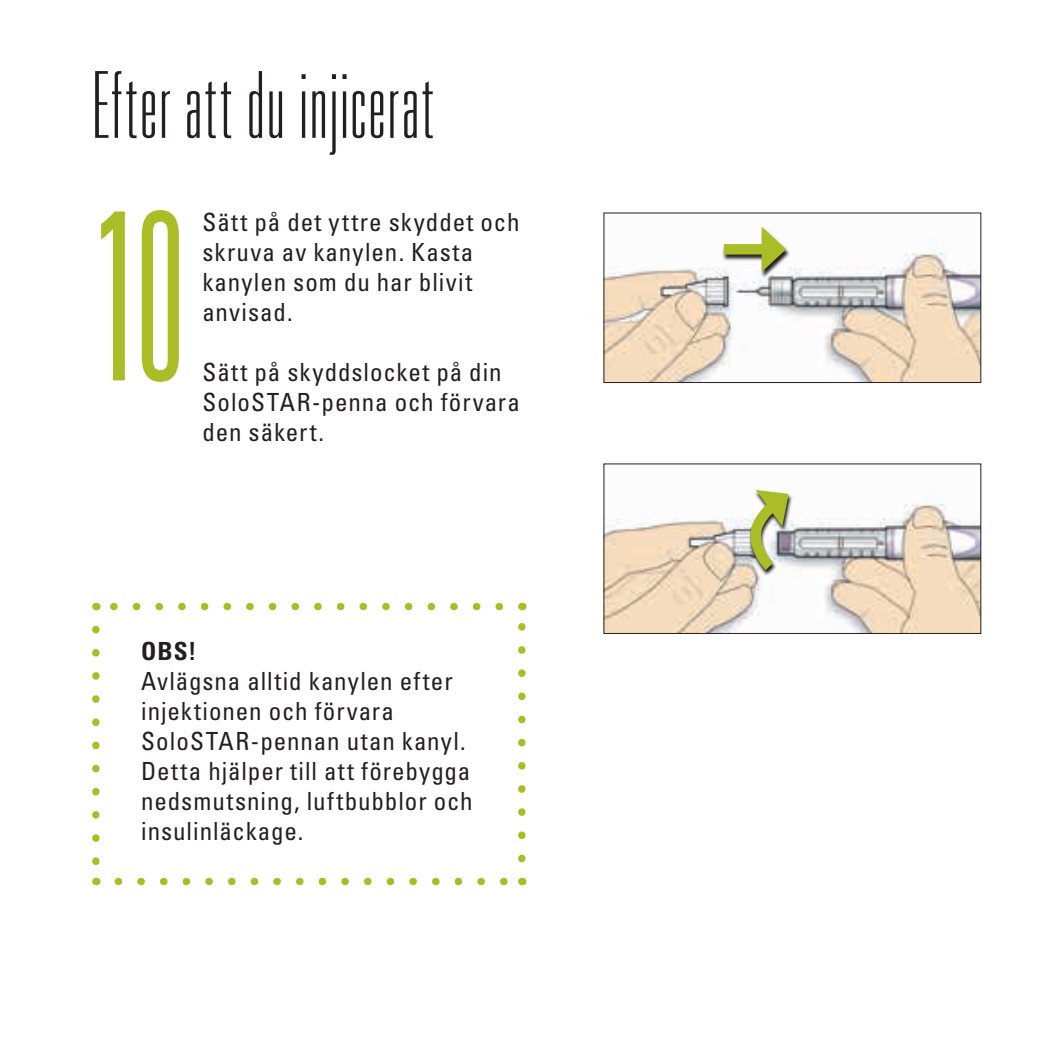
<style>
.page{position:relative;width:1063px;height:1063px;background:#fff}
.page>*{position:absolute;margin:0;border:0;box-sizing:border-box;transform-origin:0 0}
.t1{font:300 ultra-condensed 234px "Univers LT Std";color:#aabd26;scale:.77 1}
.t2{font:100 ultra-condensed 92.5px "Univers LT Std";letter-spacing:.025em;color:#231f20}
.t3{font:condensed 25px/30px "Univers LT Std";letter-spacing:.04em;color:#231f20}
.t4{font:700 condensed 25px "Univers LT Std";color:#231f20}
</style>
<div class="page">
<svg style="left:92px;top:629px;width:8px;height:236px"></svg>
<svg style="left:118px;top:878px;width:390px;height:7px"></svg>
<svg style="left:518px;top:623px;width:8px;height:236px"></svg>
<svg style="left:110px;top:603px;width:389px;height:7px"></svg>
<img style="left:606px;top:226px;width:373px;height:155px">
<div style="left:604px;top:213px;width:377px;height:170px;border:1px solid #231f20"></div>
<svg style="left:722px;top:228px;width:68px;height:51px"></svg>
<div style="left:724px;top:244px;width:47px;height:11px;background:#aabd26"></div>
<svg style="left:762px;top:227px;width:24px;height:45px"></svg>
<img style="left:606px;top:489px;width:373px;height:143px">
<div style="left:604px;top:464px;width:377px;height:170px;border:1px solid #231f20"></div>
<svg style="left:789px;top:490px;width:4px;height:86px"></svg>
<svg style="left:736px;top:490px;width:53px;height:87px"></svg>
<h2 class="t2" style="left:92px;top:58px;width:343px">Efter att du injicerat</h2>
<h1 class="t1" style="left:92px;top:176px;width:122px">10</h1>
<p class="t3" style="left:202px;top:206px;width:319px">Sätt på det yttre skyddet och skruva av kanylen. Kasta kanylen som du har blivit anvisad.</p>
<p class="t3" style="left:202px;top:356px;width:319px">Sätt på skyddslocket på din<br>SoloSTAR-penna och förvara den säkert.</p>
<p class="t4" style="left:141px;top:636px;width:57px">OBS!</p>
<p class="t3" style="left:141px;top:666px;width:333px">Avlägsna alltid kanylen efter injektionen och förvara<br>SoloSTAR-pennan utan kanyl.<br>Detta hjälper till att förebygga nedsmutsning, luftbubblor och insulinläckage.</p>
</div>
